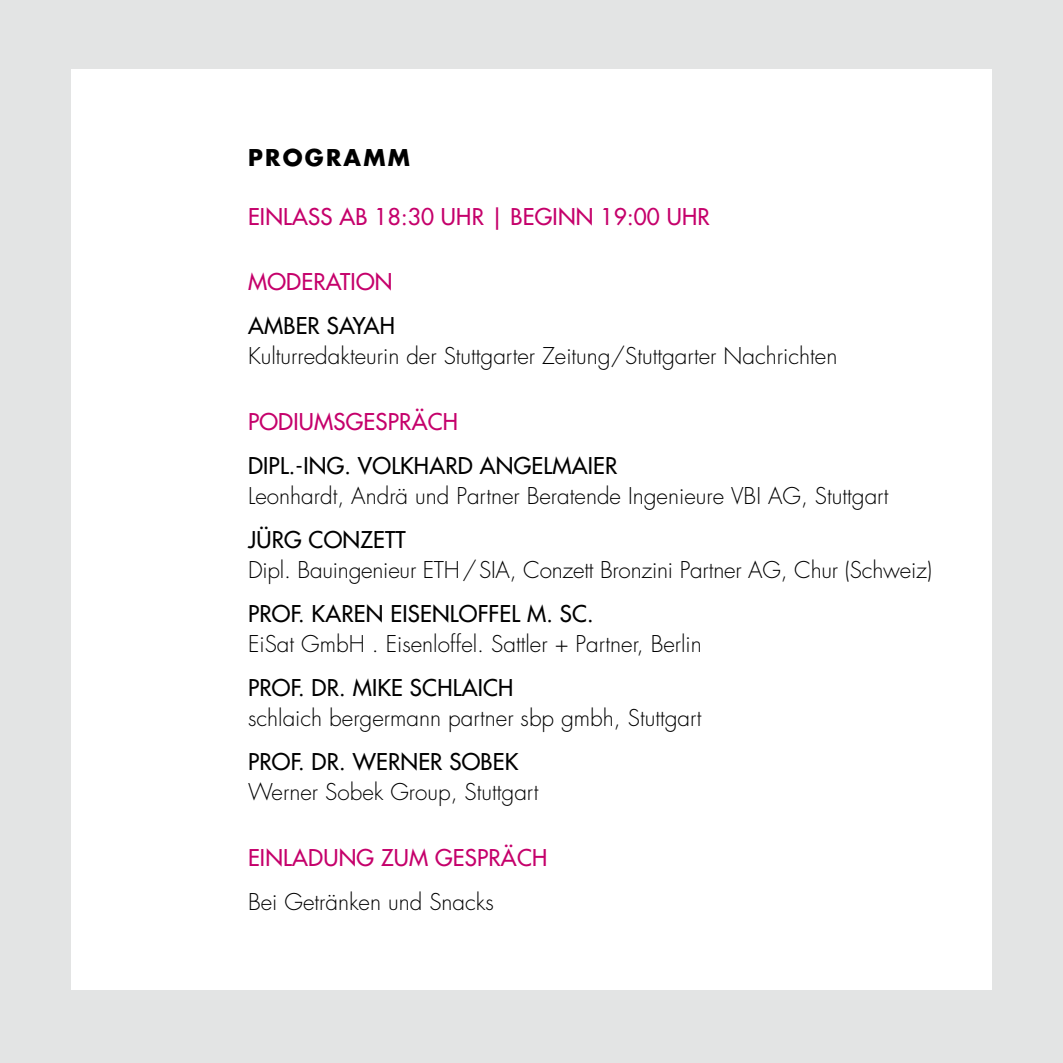
<style>
.page{position:relative;width:1063px;height:1063px;background:#e3e4e4}
.page>*{position:absolute;margin:0;border:0;box-sizing:border-box;transform-origin:0 0}
.t1{font:300 22.5px "Futura";color:#000}
.t2{font:22.5px "Futura";letter-spacing:.01em;color:#000}
.t3{font:22.5px "Futura";letter-spacing:.01em;color:#c5006b}
.t4{font:700 22.5px "Futura";letter-spacing:.1em;color:#000}
</style>
<div class="page">
<div style="left:72px;top:70px;width:920px;height:920px;background:#fff"></div>
<p class="t4" style="left:248px;top:142px;width:163px">PROGRAMM</p>
<p class="t3" style="left:248px;top:202px;width:463px">EINLASS AB 18:30 UHR | BEGINN 19:00 UHR</p>
<p class="t3" style="left:248px;top:268px;width:146px">MODERATION</p>
<p class="t2" style="left:248px;top:312px;width:148px">AMBER SAYAH</p>
<p class="t1" style="left:248px;top:342px;width:591px">Kulturredakteurin der Stuttgarter Zeitung/Stuttgarter Nachrichten</p>
<p class="t3" style="left:248px;top:407px;width:211px">PODIUMSGESPRÄCH</p>
<p class="t2" style="left:248px;top:451px;width:371px">DIPL.-ING. VOLKHARD ANGELMAIER</p>
<p class="t1" style="left:248px;top:481px;width:642px">Leonhardt, Andrä und Partner Beratende Ingenieure VBI AG, Stuttgart</p>
<p class="t2" style="left:248px;top:526px;width:159px">JÜRG CONZETT</p>
<p class="t1" style="left:248px;top:555px;width:686px">Dipl. Bauingenieur ETH/SIA, Conzett Bronzini Partner AG, Chur (Schweiz)</p>
<p class="t2" style="left:248px;top:600px;width:347px">PROF. KAREN EISENLOFFEL M. SC.</p>
<p class="t1" style="left:248px;top:630px;width:455px">EiSat GmbH . Eisenloffel. Sattler + Partner, Berlin</p>
<p class="t2" style="left:248px;top:674px;width:267px">PROF. DR. MIKE SCHLAICH</p>
<p class="t1" style="left:248px;top:704px;width:455px">schlaich bergermann partner sbp gmbh, Stuttgart</p>
<p class="t2" style="left:248px;top:748px;width:272px">PROF. DR. WERNER SOBEK</p>
<p class="t1" style="left:248px;top:778px;width:292px">Werner Sobek Group, Stuttgart</p>
<p class="t3" style="left:248px;top:844px;width:301px">EINLADUNG ZUM GESPRÄCH</p>
<p class="t1" style="left:248px;top:887px;width:247px">Bei Getränken und Snacks</p>
</div>
